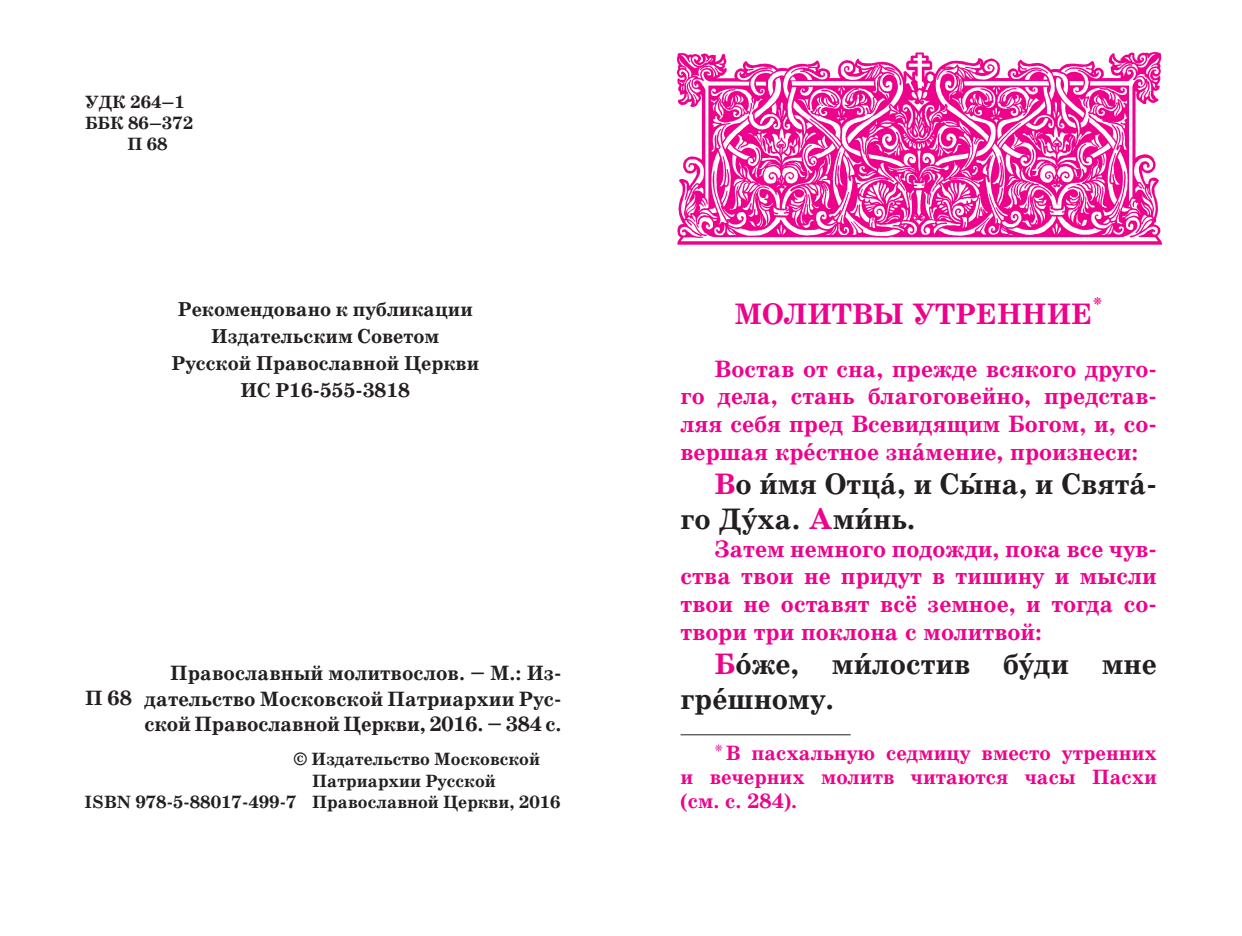
<style>
.page{position:relative;width:1242px;height:936px;background:#fff}
.page>*{position:absolute;margin:0;border:0;box-sizing:border-box;transform-origin:0 0}
.t1{font:700 30px/34.8px "School";color:#231f20}
.t2{font:700 30px "School";color:#ed028c}
.t3{font:700 24px/27.6px "School";color:#ed028c;text-align:justify}
.t4{font:700 21px/25.2px "School";letter-spacing:-.01em;color:#231f20;text-align:justify}
.t5{font:700 21px/24px "School";color:#ed028c;text-align:justify}
.t6{font:700 20.4px/27px "School";color:#231f20;text-align:center}
.t7{font:700 18px "School";color:#231f20}
.s1{color:#ed028c}
.s2{font-family:"Newton AC";font-weight:400;font-size:19.2px}
</style>
<div class="page">
<hr style="left:680px;top:734px;width:170px;height:1px;background:#231f20">
<img style="left:676px;top:51px;width:487px;height:194px">
<p class="t7" style="left:85px;top:95px;width:101px">УДК 264–1</p>
<p class="t7" style="left:85px;top:116px;width:110px">ББК 86–372</p>
<p class="t7" style="left:128px;top:137px;width:42px">П 68</p>
<p class="t6" style="left:171px;top:297px;width:309px">Рекомендовано к публикации<br>Издательским Советом<br>Русской Православной Церкви<br>ИС Р16-555-3818</p>
<p class="t4" style="left:85px;top:686px;width:48px">П 68</p>
<p class="t4" style="left:145px;top:662px;width:418px;text-indent:26px">Православный молитвослов. − М.: Из&shy;дательство Московской Патриархии Рус&shy;ской Православной Церкви, 2016. − 384 с.</p>
<p class="t7" style="left:293px;top:752px;width:248px">© Издательство Московской</p>
<p class="t7" style="left:312px;top:774px;width:185px">Патриархии Русской</p>
<p class="t7" style="left:85px;top:795px;width:477px">ISBN 978-5-88017-499-7 Православной Церкви, 2016</p>
<p class="t2" style="left:734px;top:302px;width:370px">МОЛИТВЫ УТРЕННИЕ<sup>*</sup></p>
<p class="t3" style="left:680px;top:356px;width:478px;text-indent:34px">Востав от с на, прежде всякого друго&shy;го дела, стань благоговейно, представ&shy;ляя себя пред Всевидящим Богом, и, со&shy;вершая крестное знамение, произнеси:</p>
<p class="t1" style="left:680px;top:469px;width:478px;text-indent:34px"><span class="s1">В</span>о имя Отца, и Сына, и Свята&shy;го Духа. <span class="s1">А</span>минь.</p>
<p class="t3" style="left:680px;top:536px;width:478px;text-indent:34px">Затем немного подожди, пока все чув&shy;ства твои не придут в тишину и мысли твои не оставят всё земное, и тогда со&shy;твори три поклона с молитвой:</p>
<p class="t1" style="left:680px;top:649px;width:478px;text-indent:34px"><span class="s1">Б</span>оже, милостив буди мне грешному.</p>
<p class="t5" style="left:680px;top:742px;width:478px;text-indent:34px"><span class="s2">*</span> В пасхальную седмицу вместо утренних и вечерних молитв читаются часы Пасхи (см. с. 284).</p>
</div>
